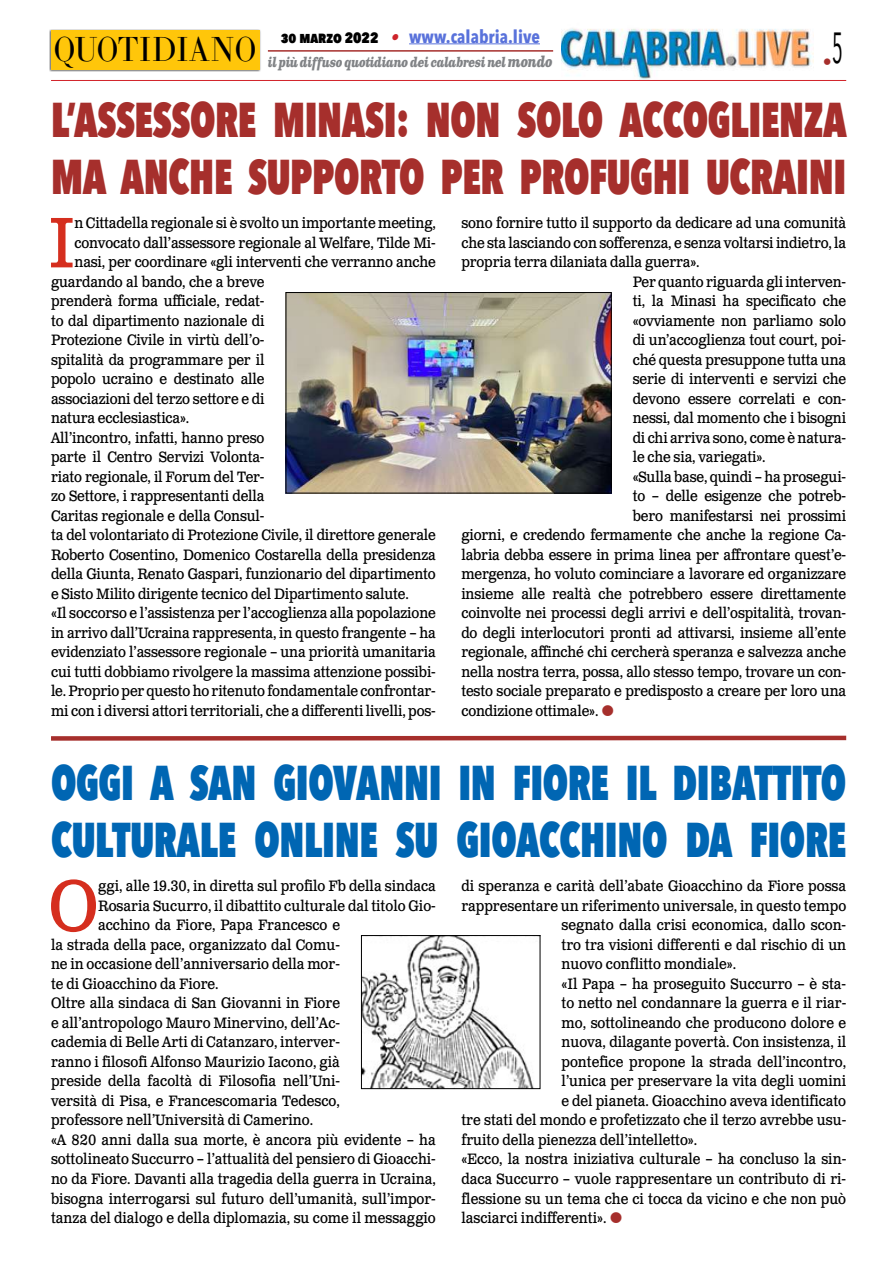
<style>
.page{position:relative;width:893px;height:1263px;background:#fff}
.page>*{position:absolute;margin:0;border:0;box-sizing:border-box;transform-origin:0 0}
.t1{font:71.25px "Clarendon Text Pro";color:#d52e1e;scale:.9 1}
.t2{font:800 48.75px/57px "Avenir Next Condensed";letter-spacing:-.01em;color:#a62f2c;scale:.82 1}
.t3{font:800 48.75px/57px "Avenir Next Condensed";letter-spacing:-.01em;color:#0066b3;scale:.82 1}
.t4{font:34.2px "LTC Bodoni 175 Pro";color:#000;scale:.88 1}
.t5{font:700 18px "Avenir Next Condensed";color:#5972db}
.t6{font:18px "Avenir Next Condensed";color:#a62f2c}
.t7{font:15px "Clarendon Text Pro";letter-spacing:-.01em;color:#000;scale:.9 1}
.t8{font:italic 700 13.5px "Clarendon Text Pro";letter-spacing:-.05em;color:#808285;scale:.79 1}
.s1{font-weight:800;font-size:15px;color:#000}
.s2{font-family:"Clarendon Text Pro";font-style:italic;font-size:16.5px;color:#ce242b}
.s3{font-size:15px}
</style>
<div class="page">
<img style="left:561px;top:28px;width:252px;height:52px">
<hr style="left:51px;top:80px;width:795px;height:1px;background:#d2232a">
<div style="left:49px;top:29px;width:212px;height:43px;background:#000;opacity:.75"></div>
<div style="left:51px;top:31px;width:208px;height:39px;background:#ffc60a"></div>
<hr style="left:409px;top:43px;width:131px;height:1px;background:#5972db">
<hr style="left:268px;top:50px;width:285px;height:2px;background:#a62f2c">
<img style="left:288px;top:294px;width:321px;height:197px">
<div style="left:286px;top:292px;width:325px;height:201px;border:1px solid #000"></div>
<svg style="left:51px;top:735px;width:796px;height:6px;background:#bc6260"></svg>
<img style="left:363px;top:937px;width:171px;height:150px">
<div style="left:361px;top:935px;width:179px;height:154px;border:1px solid #000"></div>
<p class="t5" style="left:281px;top:25px;width:261px"><span class="s1">30 marzo 2022</span> <span class="s2">•</span> www.calabria.live</p>
<p class="t8" style="left:268px;top:53px;width:362px">il più diffuso quotidiano dei calabresi nel <span class="s3">mondo</span></p>
<p class="t6" style="left:823px;top:46px;width:22px">•<sup>5</sup></p>
<h2 class="t2" style="left:51px;top:91px;width:972px">L’ASSESSORE MINASI: NON SOLO ACCOGLIENZA<br>MA ANCHE SUPPORTO PER PROFUGHI UCRAINI</h2>
<h1 class="t1" style="left:49px;top:200px;width:31px">I</h1>
<p class="t7" style="left:74px;top:214px;width:403px">n Cittadella regionale si è svolto un importante meeting,</p>
<h3 class="t4" style="left:54px;top:27px;width:232px">QUOTIDIANO</h3>
<p class="t7" style="left:461px;top:214px;width:429px">sono fornire tutto il supporto da dedicare ad una comunità</p>
<p class="t7" style="left:461px;top:234px;width:429px">che sta lasciando con sofferenza, e senza voltarsi indietro, la</p>
<p class="t7" style="left:461px;top:253px;width:266px">propria terra dilaniata dalla guerra».</p>
<p class="t7" style="left:633px;top:273px;width:239px">Per quanto riguarda gli interven-</p>
<p class="t7" style="left:633px;top:292px;width:239px">ti, la Minasi ha specificato che</p>
<p class="t7" style="left:633px;top:312px;width:239px">«ovviamente non parliamo solo</p>
<p class="t7" style="left:633px;top:331px;width:239px">di un’accoglienza tout court, poi-</p>
<p class="t7" style="left:633px;top:351px;width:239px">ché questa presuppone tutta una</p>
<p class="t7" style="left:633px;top:370px;width:239px">serie di interventi e servizi che</p>
<p class="t7" style="left:633px;top:390px;width:239px">devono essere correlati e con-</p>
<p class="t7" style="left:633px;top:409px;width:239px">nessi, dal momento che i bisogni</p>
<p class="t7" style="left:633px;top:429px;width:239px">di chi arriva sono, come è natura-</p>
<p class="t7" style="left:633px;top:448px;width:149px">le che sia, variegati».</p>
<p class="t7" style="left:633px;top:468px;width:239px">«Sulla base, quindi – ha prosegui-</p>
<p class="t7" style="left:633px;top:487px;width:239px">to – delle esigenze che potreb-</p>
<p class="t7" style="left:633px;top:507px;width:239px">bero manifestarsi nei prossimi</p>
<p class="t7" style="left:461px;top:526px;width:429px">giorni, e credendo fermamente che anche la regione Ca-</p>
<p class="t7" style="left:461px;top:546px;width:429px">labria debba essere in prima linea per affrontare quest’e-</p>
<p class="t7" style="left:461px;top:565px;width:429px">mergenza, ho voluto cominciare a lavorare ed organizzare</p>
<p class="t7" style="left:461px;top:585px;width:429px">insieme alle realtà che potrebbero essere direttamente</p>
<p class="t7" style="left:461px;top:604px;width:429px">coinvolte nei processi degli arrivi e dell’ospitalità, trovan-</p>
<p class="t7" style="left:461px;top:624px;width:429px">do degli interlocutori pronti ad attivarsi, insieme all’ente</p>
<p class="t7" style="left:461px;top:643px;width:429px">regionale, affinché chi cercherà speranza e salvezza anche</p>
<p class="t7" style="left:461px;top:663px;width:429px">nella nostra terra, possa, allo stesso tempo, trovare un con-</p>
<p class="t7" style="left:461px;top:682px;width:429px">testo sociale preparato e predisposto a creare per loro una</p>
<p class="t7" style="left:461px;top:702px;width:154px">condizione ottimale».</p>
<p class="t7" style="left:74px;top:234px;width:403px">convocato dall’assessore regionale al Welfare, Tilde Mi-</p>
<p class="t7" style="left:74px;top:253px;width:403px">nasi, per coordinare «gli interventi che verranno anche</p>
<p class="t7" style="left:51px;top:273px;width:239px">guardando al bando, che a breve</p>
<p class="t7" style="left:51px;top:292px;width:239px">prenderà forma ufficiale, redat-</p>
<p class="t7" style="left:51px;top:312px;width:239px">to dal dipartimento nazionale di</p>
<p class="t7" style="left:51px;top:331px;width:239px">Protezione Civile in virtù dell’o-</p>
<p class="t7" style="left:51px;top:351px;width:239px">spitalità da programmare per il</p>
<p class="t7" style="left:51px;top:370px;width:239px">popolo ucraino e destinato alle</p>
<p class="t7" style="left:51px;top:390px;width:239px">associazioni del terzo settore e di</p>
<p class="t7" style="left:51px;top:409px;width:155px">natura ecclesiastica».</p>
<p class="t7" style="left:51px;top:429px;width:239px">All’incontro, infatti, hanno preso</p>
<p class="t7" style="left:51px;top:448px;width:239px">parte il Centro Servizi Volonta-</p>
<p class="t7" style="left:51px;top:468px;width:239px">riato regionale, il Forum del Ter-</p>
<p class="t7" style="left:51px;top:487px;width:239px">zo Settore, i rappresentanti della</p>
<p class="t7" style="left:51px;top:507px;width:239px">Caritas regionale e della Consul-</p>
<p class="t7" style="left:51px;top:526px;width:429px">ta del volontariato di Protezione Civile, il direttore generale</p>
<p class="t7" style="left:51px;top:546px;width:429px">Roberto Cosentino, Domenico Costarella della presidenza</p>
<p class="t7" style="left:51px;top:565px;width:429px">della Giunta, Renato Gaspari, funzionario del dipartimento</p>
<p class="t7" style="left:51px;top:585px;width:399px">e Sisto Milito dirigente tecnico del Dipartimento salute.</p>
<p class="t7" style="left:51px;top:604px;width:429px">«Il soccorso e l’assistenza per l’accoglienza alla popolazione</p>
<p class="t7" style="left:51px;top:624px;width:429px">in arrivo dall’Ucraina rappresenta, in questo frangente – ha</p>
<p class="t7" style="left:51px;top:643px;width:429px">evidenziato l’assessore regionale – una priorità umanitaria</p>
<p class="t7" style="left:51px;top:663px;width:429px">cui tutti dobbiamo rivolgere la massima attenzione possibi-</p>
<p class="t7" style="left:51px;top:682px;width:429px">le. Proprio per questo ho ritenuto fondamentale confrontar-</p>
<p class="t7" style="left:51px;top:702px;width:429px">mi con i diversi attori territoriali, che a differenti livelli, pos-</p>
<h2 class="t3" style="left:51px;top:754px;width:971px">OGGI A SAN GIOVANNI IN FIORE IL DIBATTITO<br>CULTURALE ONLINE SU GIOACCHINO DA FIORE</h2>
<h1 class="t1" style="left:49px;top:863px;width:56px">O</h1>
<p class="t7" style="left:98px;top:877px;width:377px">ggi, alle 19.30, in diretta sul profilo Fb della sindaca</p>
<p class="t7" style="left:461px;top:877px;width:429px">di speranza e carità dell’abate Gioacchino da Fiore possa</p>
<p class="t7" style="left:461px;top:897px;width:429px">rappresentare un riferimento universale, in questo tempo</p>
<p class="t7" style="left:561px;top:916px;width:318px">segnato dalla crisi economica, dallo scon-</p>
<p class="t7" style="left:561px;top:936px;width:318px">tro tra visioni differenti e dal rischio di un</p>
<p class="t7" style="left:561px;top:955px;width:196px">nuovo conflitto mondiale».</p>
<p class="t7" style="left:561px;top:975px;width:318px">«Il Papa – ha proseguito Succurro – è sta-</p>
<p class="t7" style="left:561px;top:994px;width:318px">to netto nel condannare la guerra e il riar-</p>
<p class="t7" style="left:561px;top:1014px;width:318px">mo, sottolineando che producono dolore e</p>
<p class="t7" style="left:561px;top:1033px;width:318px">nuova, dilagante povertà. Con insistenza, il</p>
<p class="t7" style="left:561px;top:1053px;width:318px">pontefice propone la strada dell’incontro,</p>
<p class="t7" style="left:561px;top:1072px;width:318px">l’unica per preservare la vita degli uomini</p>
<p class="t7" style="left:561px;top:1092px;width:318px">e del pianeta. Gioacchino aveva identificato</p>
<p class="t7" style="left:461px;top:1111px;width:429px">tre stati del mondo e profetizzato che il terzo avrebbe usu-</p>
<p class="t7" style="left:461px;top:1131px;width:264px">fruito della pienezza dell’intelletto».</p>
<p class="t7" style="left:461px;top:1150px;width:429px">«Ecco, la nostra iniziativa culturale – ha concluso la sin-</p>
<p class="t7" style="left:461px;top:1170px;width:429px">daca Succurro – vuole rappresentare un contributo di ri-</p>
<p class="t7" style="left:461px;top:1189px;width:429px">flessione su un tema che ci tocca da vicino e che non può</p>
<p class="t7" style="left:461px;top:1209px;width:163px">lasciarci indifferenti».</p>
<p class="t7" style="left:98px;top:897px;width:377px">Rosaria Sucurro, il dibattito culturale dal titolo Gio-</p>
<p class="t7" style="left:98px;top:916px;width:270px">acchino da Fiore, Papa Francesco e</p>
<p class="t7" style="left:51px;top:936px;width:323px">la strada della pace, organizzato dal Comu-</p>
<p class="t7" style="left:51px;top:955px;width:323px">ne in occasione dell’anniversario della mor-</p>
<p class="t7" style="left:51px;top:975px;width:188px">te di Gioacchino da Fiore.</p>
<p class="t7" style="left:51px;top:994px;width:323px">Oltre alla sindaca di San Giovanni in Fiore</p>
<p class="t7" style="left:51px;top:1014px;width:323px">e all’antropologo Mauro Minervino, dell’Ac-</p>
<p class="t7" style="left:51px;top:1033px;width:323px">cademia di Belle Arti di Catanzaro, interver-</p>
<p class="t7" style="left:51px;top:1053px;width:323px">ranno i filosofi Alfonso Maurizio Iacono, già</p>
<p class="t7" style="left:51px;top:1072px;width:323px">preside della facoltà di Filosofia nell’Uni-</p>
<p class="t7" style="left:51px;top:1092px;width:323px">versità di Pisa, e Francescomaria Tedesco,</p>
<p class="t7" style="left:51px;top:1111px;width:293px">professore nell’Università di Camerino.</p>
<p class="t7" style="left:51px;top:1131px;width:429px">«A 820 anni dalla sua morte, è ancora più evidente – ha</p>
<p class="t7" style="left:51px;top:1150px;width:429px">sottolineato Succurro – l’attualità del pensiero di Gioacchi-</p>
<p class="t7" style="left:51px;top:1170px;width:429px">no da Fiore. Davanti alla tragedia della guerra in Ucraina,</p>
<p class="t7" style="left:51px;top:1189px;width:429px">bisogna interrogarsi sul futuro dell’umanità, sull’impor-</p>
<p class="t7" style="left:51px;top:1209px;width:429px">tanza del dialogo e della diplomazia, su come il messaggio</p>
</div>
